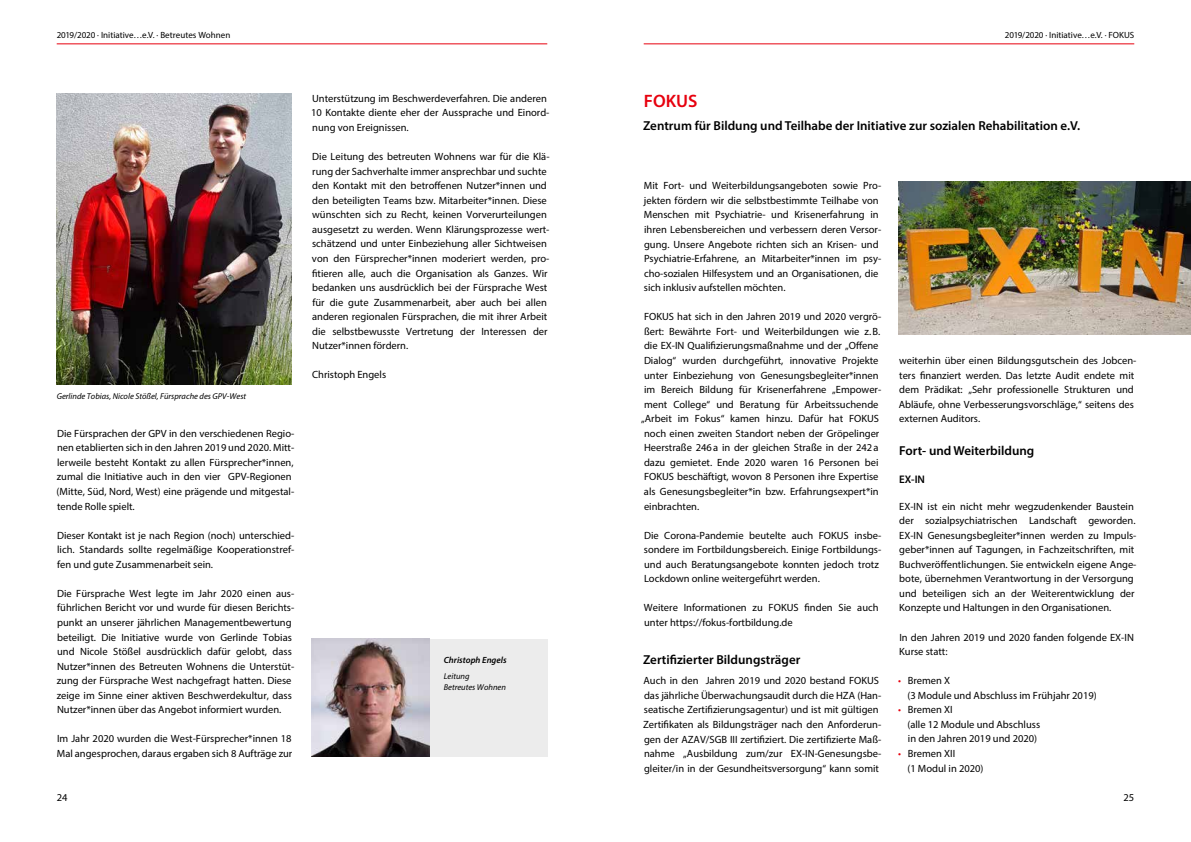
<style>
.page{position:relative;width:1191px;height:842px;background:#fff}
.page>*{position:absolute;margin:0;border:0;box-sizing:border-box;transform-origin:0 0}
.t1{font:600 18px "Myriad Pro";color:#e7000e}
.t2{font:600 13px "Myriad Pro";color:#000}
.t3{font:600 11px "Myriad Pro";color:#000}
.t4{font:10.5px/14.6px "Myriad Pro";color:#000}
.t5{font:9px "Myriad Pro";color:#000}
.t6{font:italic 600 9px "Myriad Pro";color:#000}
.t7{font:italic 8.5px/11px "Myriad Pro";color:#000}
.s1{color:#e7000e}
</style>
<div class="page">
<hr style="left:643px;top:44px;width:491px;height:1px;background:#e7000e">
<hr style="left:57px;top:44px;width:490px;height:1px;background:#e7000e">
<img style="left:57px;top:93px;width:235px;height:292px">
<img style="left:899px;top:182px;width:292px;height:153px">
<div style="left:312px;top:639px;width:235px;height:118px;background:#ececec"></div>
<img style="left:312px;top:639px;width:117px;height:118px">
<p class="t5" style="left:57px;top:29px;width:175px">2019/2020 · Initiative…e.V. · Betreutes Wohnen</p>
<p class="t5" style="left:1004px;top:29px;width:131px">2019/2020 · Initiative…e.V. · FOKUS</p>
<p class="t7" style="left:57px;top:391px;width:191px">Gerlinde Tobias, Nicole Stößel, Fürsprache des GPV-West</p>
<p class="t4" style="left:57px;top:426px;width:239px">Die Fürsprachen der GPV in den verschiedenen Regio&shy;nen etablierten sich in den Jahren 2019 und 2020. Mitt&shy;lerweile besteht Kontakt zu allen Fürsprecher*innen, zumal die Initiative auch in den vier GPV-Regionen (Mitte, Süd, Nord, West) eine prägende und mitgestal&shy;tende Rolle spielt.</p>
<p class="t4" style="left:57px;top:528px;width:239px;text-align:justify">Dieser Kontakt ist je nach Region (noch) unterschied&shy;lich. Standards sollte regelmäßige Kooperationstref&shy;fen und gute Zusammenarbeit sein.</p>
<p class="t4" style="left:57px;top:586px;width:239px">Die Fürsprache West legte im Jahr 2020 einen aus&shy;führlichen Bericht vor und wurde für diesen Berichts&shy;punkt an unserer jährlichen Managementbewertung beteiligt. Die Initiative wurde von Gerlinde Tobias und Nicole Stößel ausdrücklich dafür gelobt, dass Nutzer*innen des Betreuten Wohnens die Unterstüt&shy;zung der Fürsprache West nachgefragt hatten. Diese zeige im Sinne einer aktiven Beschwerdekultur, dass Nutzer*innen über das Angebot informiert wurden.</p>
<p class="t4" style="left:57px;top:731px;width:237px">Im Jahr 2020 wurden die West-Fürsprecher*innen 18<br>Mal angesprochen, daraus ergaben sich 8 Aufträge zur</p>
<p class="t4" style="left:311px;top:91px;width:240px">Unterstützung im Beschwerdeverfahren. Die anderen<br>10 Kontakte diente eher der Aussprache und Einord&shy;nung von Ereignissen.</p>
<p class="t4" style="left:312px;top:149px;width:239px">Die Leitung des betreuten Wohnens war für die Klä&shy;rung der Sachverhalte immer ansprechbar und suchte den Kontakt mit den betroffenen Nutzer*innen und den beteiligten Teams bzw. Mitarbeiter*innen. Diese wünschten sich zu Recht, keinen Vorverurteilungen ausgesetzt zu werden. Wenn Klärungsprozesse wert&shy;schätzend und unter Einbeziehung aller Sichtweisen von den Fürsprecher*innen moderiert werden, pro&shy;fitieren alle, auch die Organisation als Ganzes. Wir bedanken uns ausdrücklich bei der Fürsprache West für die gute Zusammenarbeit, aber auch bei allen anderen regionalen Fürsprachen, die mit ihrer Arbeit die selbstbewusste Vertretung der Interessen der Nutzer*innen fördern.</p>
<p class="t4" style="left:312px;top:367px;width:75px">Christoph Engels</p>
<p class="t6" style="left:444px;top:654px;width:64px">Christoph Engels</p>
<p class="t7" style="left:444px;top:671px;width:64px">Leitung<br>Betreutes Wohnen</p>
<h1 class="t1" style="left:644px;top:89px;width:55px">FOKUS</h1>
<p class="t2" style="left:643px;top:117px;width:438px">Zentrum für Bildung und Teilhabe der Initiative zur sozialen Rehabilitation e.V.</p>
<p class="t4" style="left:644px;top:178px;width:239px">Mit Fort- und Weiterbildungsangeboten sowie Pro&shy;jekten fördern wir die selbstbestimmte Teilhabe von Menschen mit Psychiatrie- und Krisenerfahrung in ihren Lebensbereichen und verbessern deren Versor&shy;gung. Unsere Angebote richten sich an Krisen- und Psychiatrie-Erfahrene, an Mitarbeiter*innen im psy&shy;cho-sozialen Hilfesystem und an Organisationen, die sich inklusiv aufstellen möchten.</p>
<p class="t4" style="left:641px;top:309px;width:242px">FOKUS hat sich in den Jahren 2019 und 2020 vergrö&shy;ßert: Bewährte Fort- und Weiterbildungen wie z.B. die EX-IN Qualifizierungsmaßnahme und der „Offene Dialog“ wurden durchgeführt, innovative Projekte unter Einbeziehung von Genesungsbegleiter*innen im Bereich Bildung für Krisenerfahrene „Empower&shy;ment College“ und Beratung für Arbeitssuchende „Arbeit im Fokus“ kamen hinzu. Dafür hat FOKUS noch einen zweiten Standort neben der Gröpelinger Heerstraße 246a in der gleichen Straße in der 242a dazu gemietet. Ende 2020 waren 16 Personen bei FOKUS beschäftigt, wovon 8 Personen ihre Expertise als Genesungsbegleiter*in bzw. Erfahrungsexpert*in einbrachten.</p>
<p class="t4" style="left:644px;top:528px;width:239px">Die Corona-Pandemie beutelte auch FOKUS insbe&shy;sondere im Fortbildungsbereich. Einige Fortbildungs&shy;und auch Beratungsangebote konnten jedoch trotz Lockdown online weitergeführt werden.</p>
<p class="t4" style="left:644px;top:600px;width:236px">Weitere Informationen zu FOKUS finden Sie auch unter https://fokus-fortbildung.de</p>
<p class="t2" style="left:643px;top:651px;width:159px">Zertifizierter Bildungsträger</p>
<p class="t4" style="left:643px;top:673px;width:240px">Auch in den Jahren 2019 und 2020 bestand FOKUS das jährliche Ü berwachungsaudit durch die HZA (Han&shy;seatische Zertifizierungsagentur) und ist mit gültigen Zertifikaten als Bildungsträger nach den Anforderun&shy;gen der AZAV/SGB III zertifiziert. Die zertifizierte Maß&shy;nahme „Ausbildung zum/zur EX-IN-Genesungsbe&shy;gleiter/in in der Gesundheitsversorgung“ kann somit</p>
<p class="t4" style="left:898px;top:353px;width:239px">weiterhin ü ber einen Bildungsgutschein des Jobcen&shy;ters finanziert werden. Das letzte Audit endete mit dem Prädikat: „Sehr professionelle Strukturen und Abläufe, ohne Verbesserungsvorschläge,“ seitens des externen Auditors.</p>
<p class="t2" style="left:899px;top:442px;width:137px">Fort- und Weiterbildung</p>
<p class="t3" style="left:899px;top:473px;width:27px">EX-IN</p>
<p class="t4" style="left:899px;top:499px;width:239px">EX-IN ist ein nicht mehr wegzudenkender Baustein der sozialpsychiatrischen Landschaft geworden.<br>EX-IN Genesungsbegleiter*innen werden zu Impuls&shy;geber*innen auf Tagungen, in Fachzeitschriften, mit Buchveröffentlichungen. Sie entwickeln eigene Ange&shy;bote, übernehmen Verantwortung in der Versorgung und beteiligen sich an der Weiterentwicklung der Konzepte und Haltungen in den Organisationen.</p>
<p class="t4" style="left:899px;top:630px;width:236px">In den Jahren 2019 und 2020 fanden folgende EX-IN<br>Kurse statt:</p>
<p class="t4" style="left:907px;top:673px;width:191px;text-indent:-9px"><span class="s1">•</span> Bremen X<br>(3 Module und Abschluss im Frühjahr 2019)</p>
<p class="t4" style="left:907px;top:702px;width:134px;text-indent:-9px"><span class="s1">•</span> Bremen XI<br>(alle 12 Module und Abschluss in den Jahren 2019 und 2020)</p>
<p class="t4" style="left:907px;top:746px;width:78px;text-indent:-9px"><span class="s1">•</span> Bremen XII<br>(1 Modul in 2020)</p>
<p class="t4" style="left:57px;top:790px;width:12px">24</p>
<p class="t4" style="left:1123px;top:790px;width:12px">25</p>
</div>
